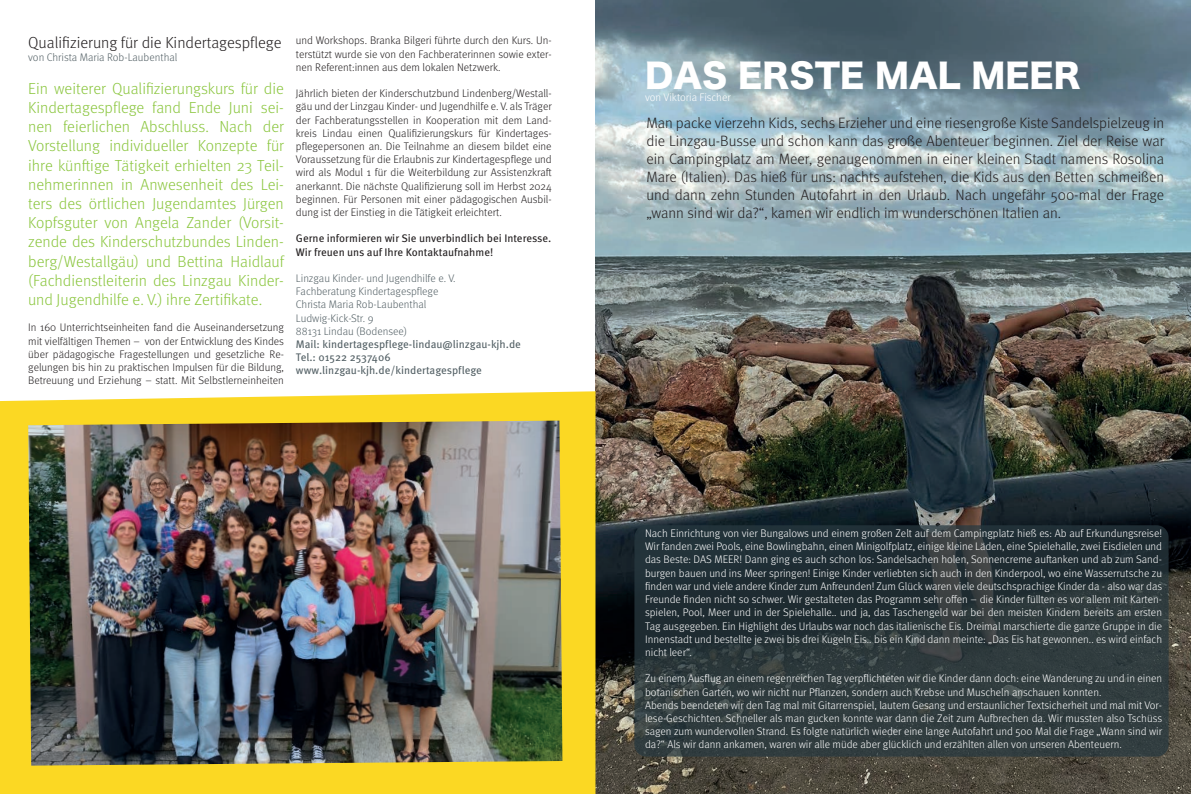
<style>
.page{position:relative;width:1191px;height:794px;background:#fff}
.page>*{position:absolute;margin:0;border:0;box-sizing:border-box;transform-origin:0 0}
.t1{font:33px "Hira Kaku Std W8";color:#fff}
.t2{font:300 16px/19.2px "Meta Pro";color:#8bc63f;text-align:justify}
.t3{font:300 16px "Meta Pro";color:#231f20}
.t4{font:300 15px/18px "Meta Pro";color:#231f20;text-align:justify}
.t5{font:300 11px/13.2px "Meta Pro";color:#fff;text-align:justify}
.t6{font:300 11px/13.2px "Meta Pro";color:#231f20;text-align:justify}
.t7{font:300 11px/13.2px "Meta Pro";color:#536065}
.t8{font:11px/13.2px "Meta Pro";color:#536065}
.t9{font:11px/13.2px "Meta Pro";color:#231f20}
</style>
<div class="page">
<img style="left:595px;top:0;width:596px;height:794px">
<svg style="left:634px;top:525px;width:534px;height:231px;background:#2a363a"></svg>
<div style="left:0;top:391px;width:595px;height:403px;background:#fbd823"></div>
<img style="left:28px;top:420px;width:534px;height:345px">
<h2 class="t3" style="left:28px;top:31px;width:255px">Qualifizierung für die Kindertagespflege</h2>
<p class="t7" style="left:28px;top:50px;width:151px">von Christa Maria Rob-Laubenthal</p>
<p class="t2" style="left:28px;top:78px;width:257px">Ein weiterer Qualifizierungskurs für die Kindertagespflege fand Ende Juni sei&shy;nen feierlichen Abschluss. Nach der Vorstellung individueller Konzepte für ihre künftige Tätigkeit erhielten 23 Teil&shy;nehmerinnen in Anwesenheit des Lei&shy;ters des örtlichen Jugendamtes Jürgen Kopfsguter von Angela Zander (Vorsit&shy;zende des Kinderschutzbundes Linden&shy;berg/Westallgäu) und Bettina Haidlauf (Fachdienstleiterin des Linzgau Kinder&shy;und Jugendhilfe e. V.) ihre Zertifikate.</p>
<p class="t6" style="left:28px;top:320px;width:257px">In 160 Unterrichtseinheiten fand die Auseinandersetzung mit vielfältigen Themen – von der Entwicklung des Kindes über pädagogische Fragestellungen und gesetzliche Re&shy;gelungen bis hin zu praktischen Impulsen für die Bildung, Betreuung und Erziehung – statt. Mit Selbstlerneinheiten</p>
<p class="t6" style="left:296px;top:33px;width:257px">und Workshops. Branka Bilgeri führte durch den Kurs. Un&shy;terstützt wurde sie von den Fachberaterinnen sowie exter&shy;nen Referent:innen aus dem lokalen Netzwerk.</p>
<p class="t6" style="left:296px;top:86px;width:257px">Jährlich bieten der Kinderschutzbund Lindenberg/Westall&shy;gäu und der Linzgau Kinder- und Jugendhilfe e. V. als Träger der Fachberatungsstellen in Kooperation mit dem Land&shy;kreis Lindau einen Qualifizierungskurs für Kindertages&shy;pflegepersonen an. Die Teilnahme an diesem bildet eine Voraussetzung für die Erlaubnis zur Kindertagespflege und wird als Modul 1 für die Weiterbildung zur Assistenzkraft anerkannt. Die nächste Qualifizierung soll im Herbst 2024 beginnen. Für Personen mit einer pädagogischen Ausbil&shy;dung ist der Einstieg in die Tätigkeit erleichtert.</p>
<p class="t9" style="left:296px;top:231px;width:257px">Gerne informieren wir Sie unverbindlich bei Interesse.<br>Wir freuen uns auf Ihre Kontaktaufnahme!</p>
<p class="t7" style="left:296px;top:271px;width:161px">Linzgau Kinder- und Jugendhilfe e. V.<br>Fachberatung Kindertagespflege<br>Christa Maria Rob-Laubenthal<br>Ludwig-Kick-Str. 9<br>88131 Lindau (Bodensee)</p>
<p class="t8" style="left:296px;top:337px;width:226px">Mail: kindertagespflege-lindau@linzgau-kjh.de<br>Tel.: 01522 2537406 www.linzgau-kjh.de/kindertagespflege</p>
<h1 class="t1" style="left:645px;top:57px;width:437px">DAS ERSTE MAL MEER</h1>
<p class="t5" style="left:645px;top:90px;width:87px">von Viktoria Fischer</p>
<p class="t4" style="left:646px;top:113px;width:519px">Man packe vierzehn Kids, sechs Erzieher und eine riesengroße Kiste Sandelspielzeug in die Linzgau-Busse und schon kann das große Abenteuer beginnen. Ziel der Reise war ein Campingplatz am Meer, genaugenommen in einer kleinen Stadt namens Rosolina Mare (Italien). Das hieß für uns: nachts aufstehen, die Kids aus den Betten schmeißen und dann zehn Stunden Autofahrt in den Urlaub. Nach ungefähr 500-mal der Frage „wann sind wir da?“, kamen wir endlich im wunderschönen Italien an.</p>
<p class="t5" style="left:645px;top:526px;width:518px">Nach Einrichtung von vier Bungalows und einem großen Zelt auf dem Campingplatz hieß es: Ab auf Erkundungsreise!<br>Wir fanden zwei Pools, eine Bowlingbahn, einen Minigolfplatz, einige kleine Läden, eine Spielehalle, zwei Eisdielen und das Beste: DAS MEER! Dann ging es auch schon los: Sandelsachen holen, Sonnencreme auftanken und ab zum Sand&shy;burgen bauen und ins Meer springen! Einige Kinder verliebten sich auch in den Kinderpool, wo eine Wasserrutsche zu finden war und viele andere Kinder zum Anfreunden! Zum Glück waren viele deutschsprachige Kinder da - also war das Freunde finden nicht so schwer. Wir gestalteten das Programm sehr offen – die Kinder füllten es vor allem mit Karten&shy;spielen, Pool, Meer und in der Spielehalle.. und ja, das Taschengeld war bei den meisten Kindern bereits am ersten Tag ausgegeben. Ein Highlight des Urlaubs war noch das italienische Eis. Dreimal marschierte die ganze Gruppe in die Innenstadt und bestellte je zwei bis drei Kugeln Eis.. bis ein Kind dann meinte: „Das Eis hat gewonnen.. es wird einfach nicht leer“.</p>
<p class="t5" style="left:645px;top:671px;width:518px;text-align:left">Zu einem Ausflug an einem regenreichen Tag verpflichteten wir die Kinder dann doch: eine Wanderung zu und in einen botanischen Garten, wo wir nicht nur Pflanzen, sondern auch Krebse und Muscheln anschauen konnten.<br>Abends beendeten wir den Tag mal mit Gitarrenspiel, lautem Gesang und erstaunlicher Textsicherheit und mal mit Vor&shy;lese-Geschichten. Schneller als man gucken konnte war dann die Zeit zum Aufbrechen da. Wir mussten also Tschüss sagen zum wundervollen Strand. Es folgte natürlich wieder eine lange Autofahrt und 500 Mal die Frage „Wann sind wir da?“ Als wir dann ankamen, waren wir alle müde aber glücklich und erzählten allen von unseren Abenteuern.</p>
</div>
